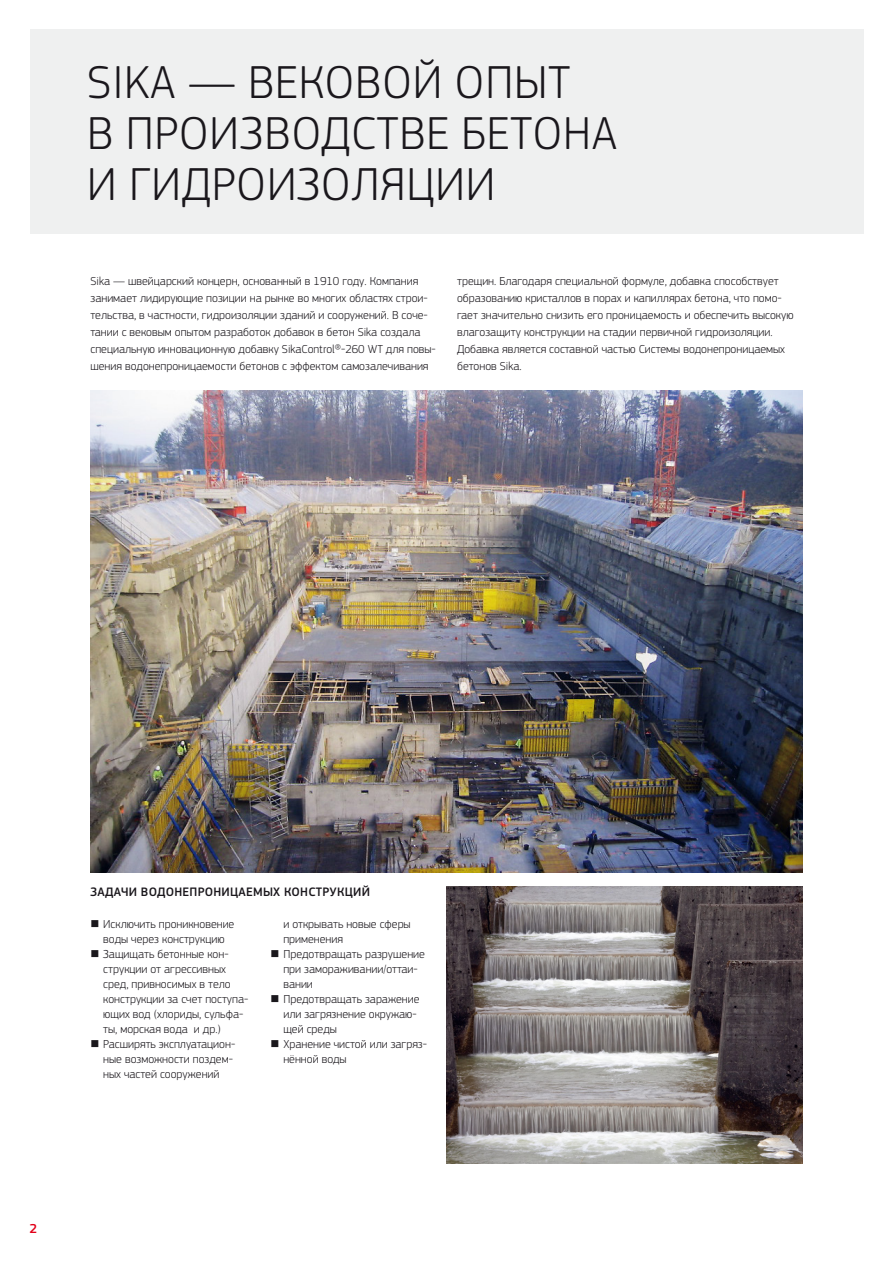
<style>
.page{position:relative;width:893px;height:1263px;background:#fff}
.page>*{position:absolute;margin:0;border:0;box-sizing:border-box;transform-origin:0 0}
.SI_Klavica_HL1{font:300 48px/51px "PF Square Sans Pro";letter-spacing:.015em;color:#1a171c}
.Si_Klavica_Pagina{font:500 13.5px "PF Square Sans Pro";color:#e2001a}
.SI_Klavica_HL3{font:500 12.75px "PF Square Sans Pro";letter-spacing:.02em;color:#1a171c}
.SI_Klavika_copy{font:300 12px/15px "PF Square Sans Pro";color:#1a171c}
</style>
<div class="page">
<div style="left:30px;top:30px;width:833px;height:204px;background:#eceded"></div>
<img style="left:447px;top:887px;width:355px;height:276px">
<img style="left:91px;top:391px;width:711px;height:481px">
<p class="SI_Klavica_HL1" style="left:87px;top:56px;width:531px">SIKA — ВЕКОВОЙ ОПЫТ<br>В ПРОИЗВОДСТВЕ БЕТОНА<br>И ГИДРОИЗОЛЯЦИИ</p>
<p class="SI_Klavika_copy" style="left:91px;top:272px;width:347px;line-height:17px">Sika — швейцарский концерн, основанный в 1910 году. Компания занимает лидирующие позиции на рынке во многих областях строи&shy;тельства, в частности, гидроизоляции зданий и сооружений. В соче&shy;тании с вековым опытом разработок добавок в бетон Sika создала специальную инновационную добавку SikaControl®-260 WT для повы&shy;шения водонепроницаемости бетонов с эффектом самозалечивания</p>
<p class="SI_Klavika_copy" style="left:457px;top:272px;width:338px;line-height:17px">трещин. Благодаря специальной формуле, добавка способствует образованию кристаллов в порах и капиллярах бетона, что помо&shy;гает значительно снизить его проницаемость и обеспечить высокую влагозащиту конструкции на стадии первичной гидроизоляции.<br>Добавка является составной частью Системы водонепроницаемых бетонов Sika.</p>
<p class="SI_Klavica_HL3" style="left:91px;top:884px;width:281px">ЗАДАЧИ ВОДОНЕПРОНИЦАЕМЫХ КОНСТРУКЦИЙ</p>
<p class="SI_Klavika_copy" style="left:103px;top:917px;width:133px">Исключить проникновение воды через конструкцию</p>
<p class="SI_Klavika_copy" style="left:103px;top:947px;width:147px">Защищать бетонные кон&shy;струкции от агрессивных сред, привносимых в тело конструкции за счет поступа&shy;ющих вод (хлориды, сульфа&shy;ты, морская вода и др.)</p>
<p class="SI_Klavika_copy" style="left:103px;top:1037px;width:133px">Расширять эксплуатацион&shy;ные возможности поздем&shy;ных частей сооружений</p>
<p class="SI_Klavika_copy" style="left:283px;top:917px;width:129px">и открывать новые сферы применения</p>
<p class="SI_Klavika_copy" style="left:283px;top:947px;width:143px">Предотвращать разрушение при замораживании/оттаи&shy;вании</p>
<p class="SI_Klavika_copy" style="left:283px;top:992px;width:138px">Предотвращать заражение или загрязнение окружаю&shy;щей среды</p>
<p class="SI_Klavika_copy" style="left:283px;top:1037px;width:145px">Хранение чистой или загряз&shy;нённой воды</p>
<p class="Si_Klavica_Pagina" style="left:30px;top:1221px;width:9px">2</p>
</div>
